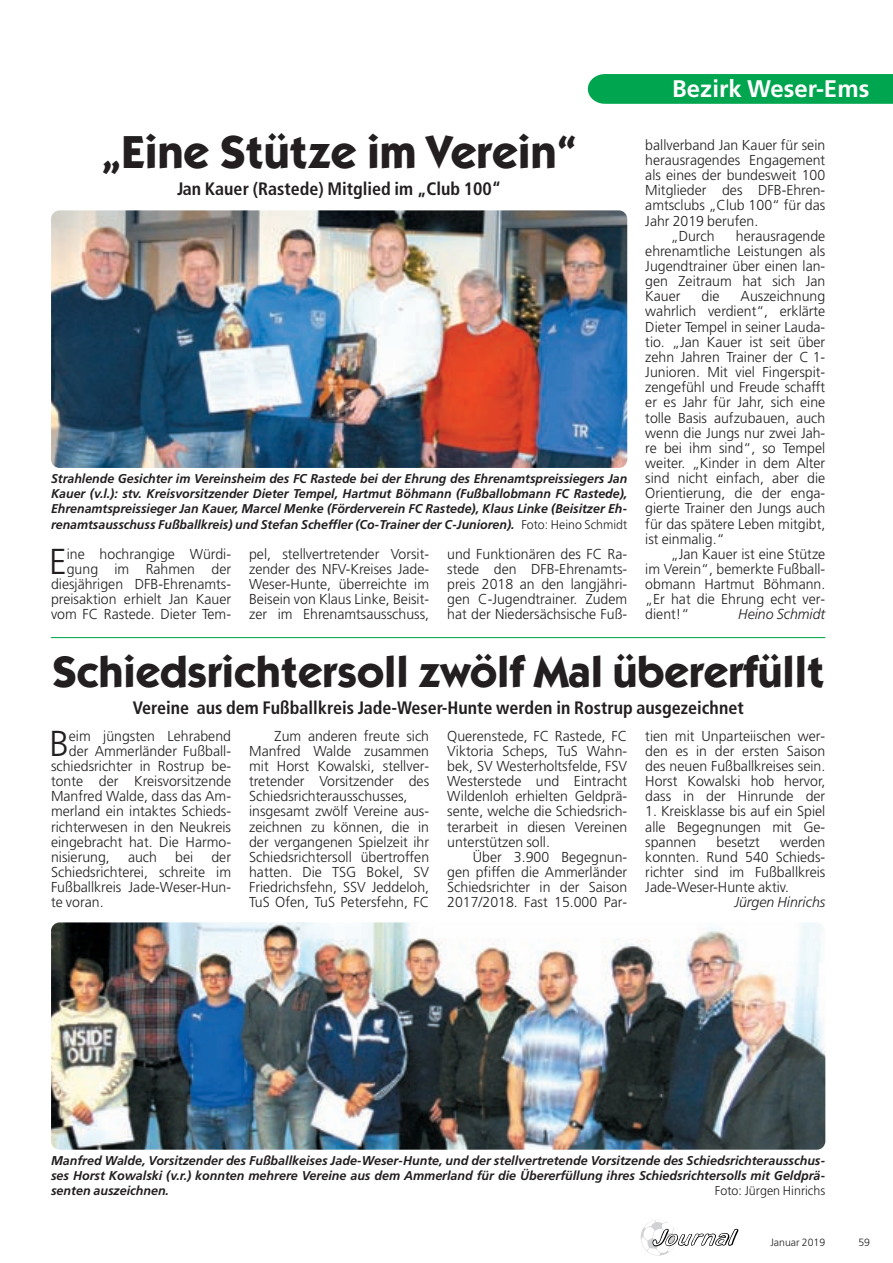
<style>
.page{position:relative;width:893px;height:1263px;background:#fff}
.page>*{position:absolute;margin:0;border:0;box-sizing:border-box;transform-origin:0 0}
.t1{font:700 46.5px "Itc Kabel";color:#231f20}
.t2{font:700 44.25px "Itc Kabel";color:#231f20}
.t3{font:300 36px "Frutiger";color:#231f20}
.t4{font:700 24px "Frutiger";color:#fff}
.t5{font:700 condensed 18px "Frutiger";color:#231f20}
.t6{font:300 14.4px/15.1px "Frutiger";color:#231f20;text-align:justify}
.t7{font:italic 300 14.4px "Frutiger";color:#231f20}
.t8{font:italic 700 12.75px/15.1px "Frutiger";color:#231f20;text-align:justify}
.t9{font:300 12.75px "Frutiger";color:#231f20}
.t10{font:300 10.5px "Frutiger";color:#231f20}
.s1{font-weight:300;font-style:normal}
</style>
<div class="page">
<img style="left:640px;top:1220px;width:36px;height:36px;border-radius:50%">
<svg style="left:652px;top:1229px;width:86px;height:18px"></svg>
<svg style="left:588px;top:74px;width:304px;height:30px;background:#05a652"></svg>
<img style="left:51px;top:210px;width:576px;height:258px;border-radius:9px">
<img style="left:51px;top:922px;width:774px;height:228px;border-radius:9px">
<hr style="left:51px;top:637px;width:774px;height:1px;background:#00a54f">
<h1 class="t1" style="left:101px;top:135px;width:478px">„Eine Stütze im Verein“</h1>
<p class="t5" style="left:177px;top:181px;width:326px">Jan Kauer (Rastede) Mitglied im „Club 100“</p>
<p class="t8" style="left:51px;top:472px;width:577px">Strahlende Gesichter im Vereinsheim des FC Rastede bei der Ehrung des Ehrenamtspreissiegers Jan Kauer (v.l.): stv. Kreisvorsitzender Dieter Tempel, Hartmut Böhmann (Fußballobmann FC Rastede), Ehrenamtspreissieger Jan Kauer, Marcel Menke (Förderverein FC Rastede), Klaus Linke (Beisitzer Eh&shy;renamtsausschuss Fußballkreis) und Stefan Scheffler (Co-Trainer der C-Junioren). <span class="s1">Foto: Heino Schmidt</span></p>
<p class="t6" style="left:51px;top:547px;width:181px;text-align:right">ine hochrangige Würdi&shy;gung im Rahmen der diesjährigen DFB-Ehrenamts&shy;preisaktion erhielt Jan Kauer vom FC Rastede. Dieter Tem-</p>
<p class="t6" style="left:249px;top:547px;width:181px">pel, stellvertretender Vorsit&shy;zender des NFV-Kreises Jade-Weser-Hunte, überreichte im Beisein von Klaus Linke, Beisit&shy;zer im Ehrenamtsausschuss,</p>
<p class="t6" style="left:447px;top:547px;width:181px">und Funktionären des FC Ra&shy;stede den DFB-Ehrenamts&shy;preis 2018 an den langjähri&shy;gen C-Jugendtrainer. Zudem hat der Niedersächsische Fuß-</p>
<h3 class="t3" style="left:49px;top:547px;width:19px">E</h3>
<h3 class="t4" style="left:672px;top:79px;width:198px">Bezirk Weser-Ems</h3>
<p class="t6" style="left:645px;top:138px;width:181px">ballverband Jan Kauer für sein</p>
<p class="t6" style="left:645px;top:153px;width:181px">herausragendes Engagement</p>
<p class="t6" style="left:645px;top:169px;width:181px">als eines der bundesweit 100</p>
<p class="t6" style="left:645px;top:184px;width:181px">Mitglieder des DFB-Ehren-</p>
<p class="t6" style="left:645px;top:199px;width:181px">amtsclubs „Club 100“ für das</p>
<p class="t6" style="left:645px;top:214px;width:114px">Jahr 2019 berufen.</p>
<p class="t6" style="left:670px;top:229px;width:45px">„Durch</p>
<p class="t6" style="left:645px;top:229px;width:181px;text-indent:91px">herausragende ehrenamtliche Leistungen als Jugendtrainer über einen lan&shy;gen Zeitraum hat sich Jan Kauer</p>
<p class="t6" style="left:645px;top:290px;width:181px;text-indent:95px">Auszeichnung wahrlich verdient“, erklärte Dieter Tempel in seiner Lauda&shy;tio. „Jan Kauer ist seit über zehn Jahren Trainer der C 1- Junioren. Mit viel Fingerspit&shy;zengefühl und Freude schafft er es Jahr für Jahr, sich eine tolle Basis aufzubauen, auch wenn die Jungs nur zwei Jah&shy;re bei ihm sind“, so Tempel weiter. „Kinder in dem Alter sind nicht einfach, aber die Orientierung, die der enga&shy;gierte Trainer den Jungs auch für das spätere Leben mitgibt, ist einmalig.“</p>
<p class="t6" style="left:645px;top:547px;width:181px;text-indent:26px">„Jan Kauer ist eine Stütze im Verein“, bemerkte Fußball&shy;obmann Hartmut Böhmann. „Er hat die Ehrung echt ver&shy;dient!“</p>
<p class="t6" style="left:701px;top:290px;width:20px">die</p>
<p class="t7" style="left:738px;top:609px;width:89px">Heino Schmidt</p>
<h2 class="t2" style="left:52px;top:656px;width:773px">Schiedsrichtersoll zwölf Mal übererfüllt</h2>
<p class="t5" style="left:133px;top:701px;width:612px">Vereine aus dem Fußballkreis Jade-Weser-Hunte werden in Rostrup ausgezeichnet</p>
<h3 class="t3" style="left:49px;top:729px;width:21px">B</h3>
<p class="t6" style="left:69px;top:729px;width:164px">eim jüngsten Lehrabend</p>
<p class="t6" style="left:249px;top:729px;width:181px;text-align:left;text-indent:26px">Zum anderen freute sich<br>Manfred Walde zusammen mit Horst Kowalski, stellver&shy;tretender Vorsitzender des<br>Schiedsrichterausschusses, insgesamt zwölf Vereine aus&shy;zeichnen zu können, die in der vergangenen Spielzeit ihr<br>Schiedsrichtersoll übertroffen hatten. Die TSG Bokel, SV<br>Friedrichsfehn, SSV Jeddeloh,<br>TuS Ofen, TuS Petersfehn, FC</p>
<p class="t6" style="left:447px;top:729px;width:181px">Querenstede, FC Rastede, FC Viktoria Scheps, TuS Wahn&shy;bek, SV Westerholtsfelde, FSV Westerstede und Eintracht Wildenloh erhielten Geldprä&shy;sente, welche die Schiedsrich&shy;terarbeit in diesen Vereinen unterstützen soll.</p>
<p class="t6" style="left:645px;top:729px;width:181px">tien mit Unparteiischen wer&shy;den es in der ersten Saison des neuen Fußballkreises sein.<br>Horst Kowalski hob hervor, dass in der Hinrunde der</p>
<p class="t6" style="left:645px;top:805px;width:181px">1. Kreisklasse bis auf ein Spiel alle Begegnungen mit Ge&shy;spannen</p>
<p class="t6" style="left:69px;top:744px;width:164px">der Ammerländer Fußball-</p>
<p class="t6" style="left:51px;top:759px;width:181px">schiedsrichter in Rostrup be-</p>
<p class="t6" style="left:51px;top:775px;width:181px">tonte der Kreisvorsitzende</p>
<p class="t6" style="left:51px;top:790px;width:181px">Manfred Walde, dass das Am-</p>
<p class="t6" style="left:51px;top:805px;width:181px">merland ein intaktes Schieds-</p>
<p class="t6" style="left:51px;top:820px;width:181px">richterwesen in den Neukreis</p>
<p class="t6" style="left:51px;top:835px;width:181px">eingebracht hat. Die Harmo-</p>
<p class="t6" style="left:51px;top:850px;width:60px">nisierung,</p>
<p class="t6" style="left:128px;top:850px;width:31px">auch</p>
<p class="t6" style="left:175px;top:850px;width:20px">bei</p>
<p class="t6" style="left:645px;top:835px;width:181px;text-indent:135px">werden konnten. Rund 540 Schieds&shy;richter sind im Fußballkreis Jade-Weser-Hunte aktiv.</p>
<p class="t7" style="left:734px;top:897px;width:92px">Jürgen Hinrichs</p>
<p class="t6" style="left:716px;top:835px;width:45px">besetzt</p>
<p class="t6" style="left:447px;top:850px;width:181px;text-indent:26px">Über 3.900 Begegnun&shy;gen pfiffen die Ammerländer Schiedsrichter in der Saison 2017/2018. Fast 15.000 Par-</p>
<p class="t6" style="left:51px;top:850px;width:181px;text-indent:160px">der Schiedsrichterei, schreite im Fußballkreis Jade-Weser-Hun&shy;te voran.</p>
<p class="t8" style="left:51px;top:1154px;width:775px">Manfred Walde, Vorsitzender des Fußballkeises Jade-Weser-Hunte, und der stellvertretende Vorsitzende des Schiedsrichterausschus&shy;ses Horst Kowalski (v.r.) konnten mehrere Vereine aus dem Ammerland für die Übererfüllung ihres Schiedsrichtersolls mit Geldprä&shy;senten auszeichnen.</p>
<p class="t9" style="left:715px;top:1186px;width:112px">Foto: Jürgen Hinrichs</p>
<p class="t10" style="left:770px;top:1238px;width:56px">Januar 2019</p>
<p class="t10" style="left:858px;top:1238px;width:13px">59</p>
</div>
